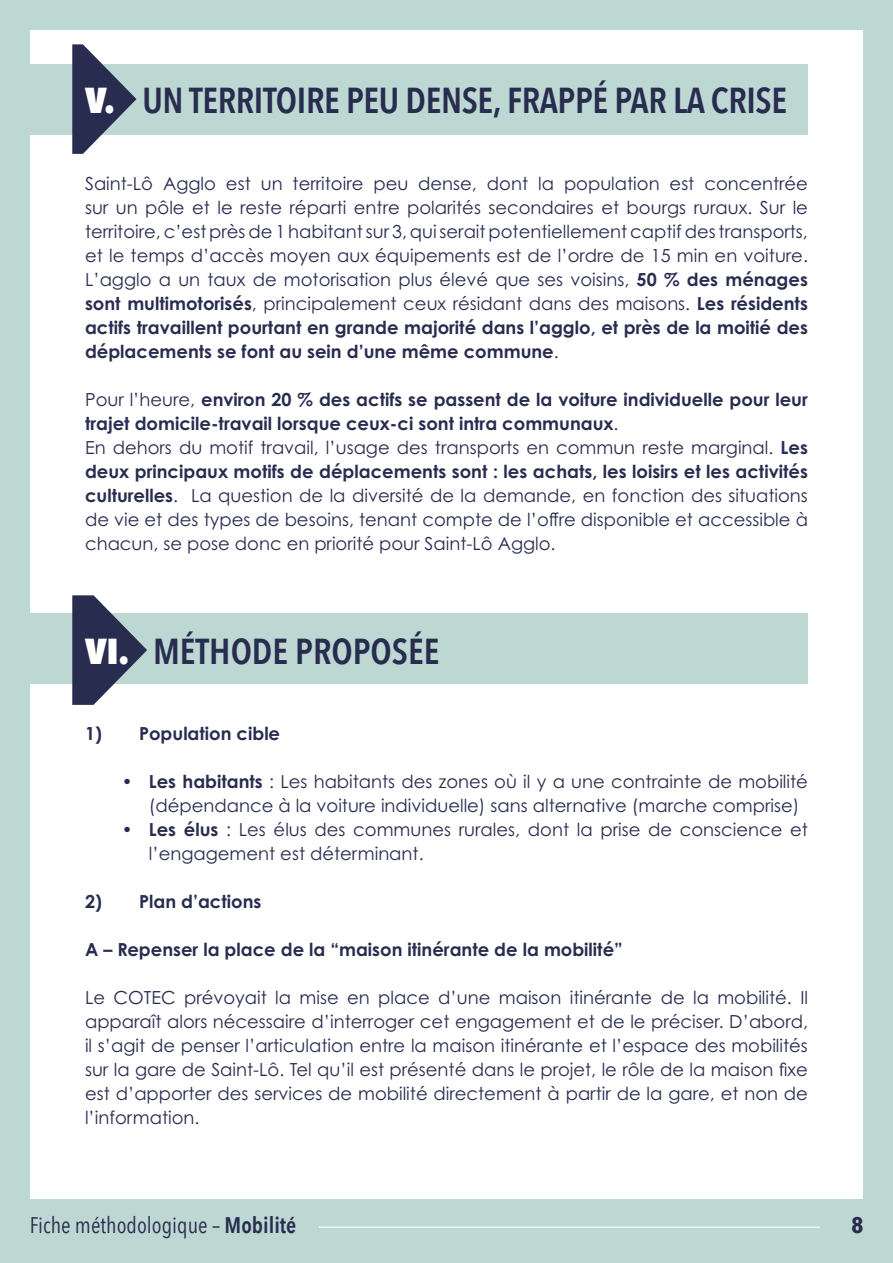
<style>
.page{position:relative;width:893px;height:1263px;background:#fff}
.page>*{position:absolute;margin:0;border:0;box-sizing:border-box;transform-origin:0 0}
.Titre_1{font:600 36px "Avenir Next Condensed";letter-spacing:-.01em;color:#282c4f}
.t1{font:800 36px "Avenir Next Condensed";color:#fff}
.t2{font:22.5px "Avenir Next Condensed";color:#282c4f}
.t3{font:700 22.5px "Avenir Next Condensed";color:#282c4f}
.t4{font:18px/24px "Century Gothic Pro";color:#282c4f;text-align:justify}
.Titre_3{font:700 18px/24px "Century Gothic Pro";color:#282c4f}
.Titre_2{font:700 18px "Century Gothic Pro";color:#282c4f}
.s1{font-weight:700}
.s2{font-weight:400}
.s3{font-weight:600}
</style>
<div class="page">
<div style="left:0;top:0;width:30px;height:1263px;background:#bdd7d2"></div>
<div style="left:863px;top:0;width:30px;height:1263px;background:#bdd7d2"></div>
<div style="left:0;top:0;width:893px;height:30px;background:#bdd7d2"></div>
<div style="left:0;top:1199px;width:893px;height:64px;background:#bdd7d2"></div>
<hr style="left:319px;top:1226px;width:501px;height:2px;background:#fff">
<div style="left:0;top:64px;width:808px;height:70px;background:#bdd7d2"></div>
<svg style="left:72px;top:44px;width:64px;height:110px"></svg>
<div style="left:0;top:614px;width:808px;height:70px;background:#bdd7d2"></div>
<svg style="left:72px;top:595px;width:75px;height:110px"></svg>
<p class="t1" style="left:85px;top:78px;width:31px">V.</p>
<p class="Titre_1" style="left:142px;top:69px;width:646px">UN TERRITOIRE PEU DENSE, FRAPPÉ PAR LA CRISE</p>
<p class="t4" style="left:85px;top:171px;width:724px">Saint-Lô Agglo est un territoire peu dense, dont la population est concentrée sur un pôle et le reste réparti entre polarités secondaires et bourgs ruraux. Sur le territoire, c’est près de 1 habitant sur 3, qui serait potentiellement captif des transports, et le temps d’accès moyen aux équipements est de l’ordre de 15 min en voiture.<br>L’agglo a un taux de motorisation plus élevé que ses voisins, <span class="s1">50 % des ménages sont multimotorisés</span>, principalement ceux résidant dans des maisons. <span class="s1">Les résidents actifs travaillent pourtant en grande majorité dans l’agglo, et près de la moitié des déplacements se font au sein d’une même commune</span>.</p>
<p class="Titre_3" style="left:85px;top:387px;width:724px"><span class="s2">Pour l’heure,</span> environ 20 % des actifs se passent de la voiture individuelle pour leur trajet domicile-travail lorsque ceux-ci sont intra communaux<span class="s2">.</span></p>
<p class="t4" style="left:85px;top:435px;width:724px">En dehors du motif travail, l’usage des transports en commun reste marginal. <span class="s1">Les deux principaux motifs de déplacements sont : les achats, les loisirs et les activités culturelles</span>. La question de la diversité de la demande, en fonction des situations de vie et des types de besoins, tenant compte de l’offre disponible et accessible à chacun, se pose donc en priorité pour Saint-Lô Agglo.</p>
<p class="t1" style="left:85px;top:629px;width:46px">VI.</p>
<p class="Titre_1" style="left:153px;top:620px;width:288px">MÉTHODE PROPOSÉE</p>
<p class="Titre_2" style="left:85px;top:722px;width:197px">1) Population cible</p>
<p class="t4" style="left:149px;top:769px;width:661px;text-indent:-27px"><span class="s1">• Les habitants</span> : Les habitants des zones où il y a une contrainte de mobilité (dépendance à la voiture individuelle) sans alternative (marche comprise)</p>
<p class="t4" style="left:149px;top:817px;width:661px;text-indent:-27px"><span class="s1">• Les élus</span> : Les élus des communes rurales, dont la prise de conscience et l’engagement est déterminant.</p>
<p class="Titre_2" style="left:85px;top:890px;width:178px">2) Plan d’actions</p>
<p class="Titre_3" style="left:85px;top:937px;width:539px">A – Repenser la place de la “maison itinérante de la mobilité”</p>
<p class="t4" style="left:85px;top:985px;width:724px">Le COTEC prévoyait la mise en place d’une maison itinérante de la mobilité. Il apparaît alors nécessaire d’interroger cet engagement et de le préciser. D’abord, il s’agit de penser l’articulation entre la maison itinérante et l’espace des mobilités sur la gare de Saint-Lô. Tel qu’il est présenté dans le projet, le rôle de la maison fixe est d’apporter des services de mobilité directement à partir de la gare, et non de l’information.</p>
<p class="t2" style="left:30px;top:1206px;width:268px">Fiche méthodologique – <span class="s3">Mobilité</span></p>
<p class="t3" style="left:851px;top:1211px;width:13px">8</p>
</div>
